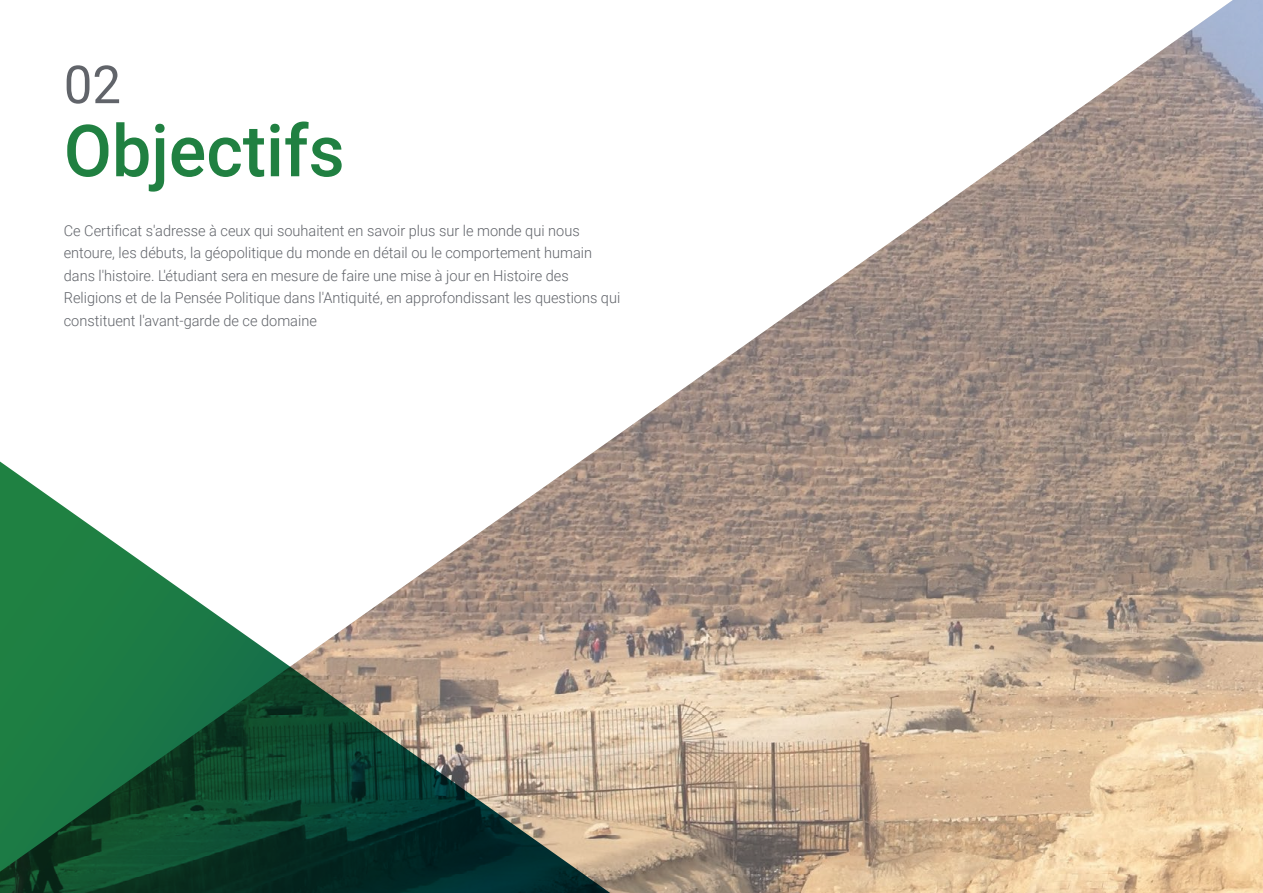
<style>
.page{position:relative;width:1263px;height:893px;background:#fff}
.page>*{position:absolute;margin:0;border:0;box-sizing:border-box;transform-origin:0 0}
.t1{font:500 72px "Roboto";color:#208041}
.t2{font:52.5px "Roboto";color:#61646a}
.t3{font:300 15px/22.5px "Roboto";color:#61646a}
</style>
<div class="page">
<img style="left:602px;top:0;width:661px;height:893px">
<svg style="left:0;top:446px;width:640px;height:447px"></svg>
<h2 class="t2" style="left:64px;top:48px;width:59px">02</h2>
<h1 class="t1" style="left:64px;top:100px;width:282px">Objectifs</h1>
<p class="t3" style="left:64px;top:218px;width:558px">Ce Certificat s'adresse à ceux qui souhaitent en savoir plus sur le monde qui nous entoure, les débuts, la géopolitique du monde en détail ou le comportement humain dans l'histoire. L'étudiant sera en mesure de faire une mise à jour en Histoire des Religions et de la Pensée Politique dans l'Antiquité, en approfondissant les questions qui constituent l'avant-garde de ce domaine</p>
</div>
